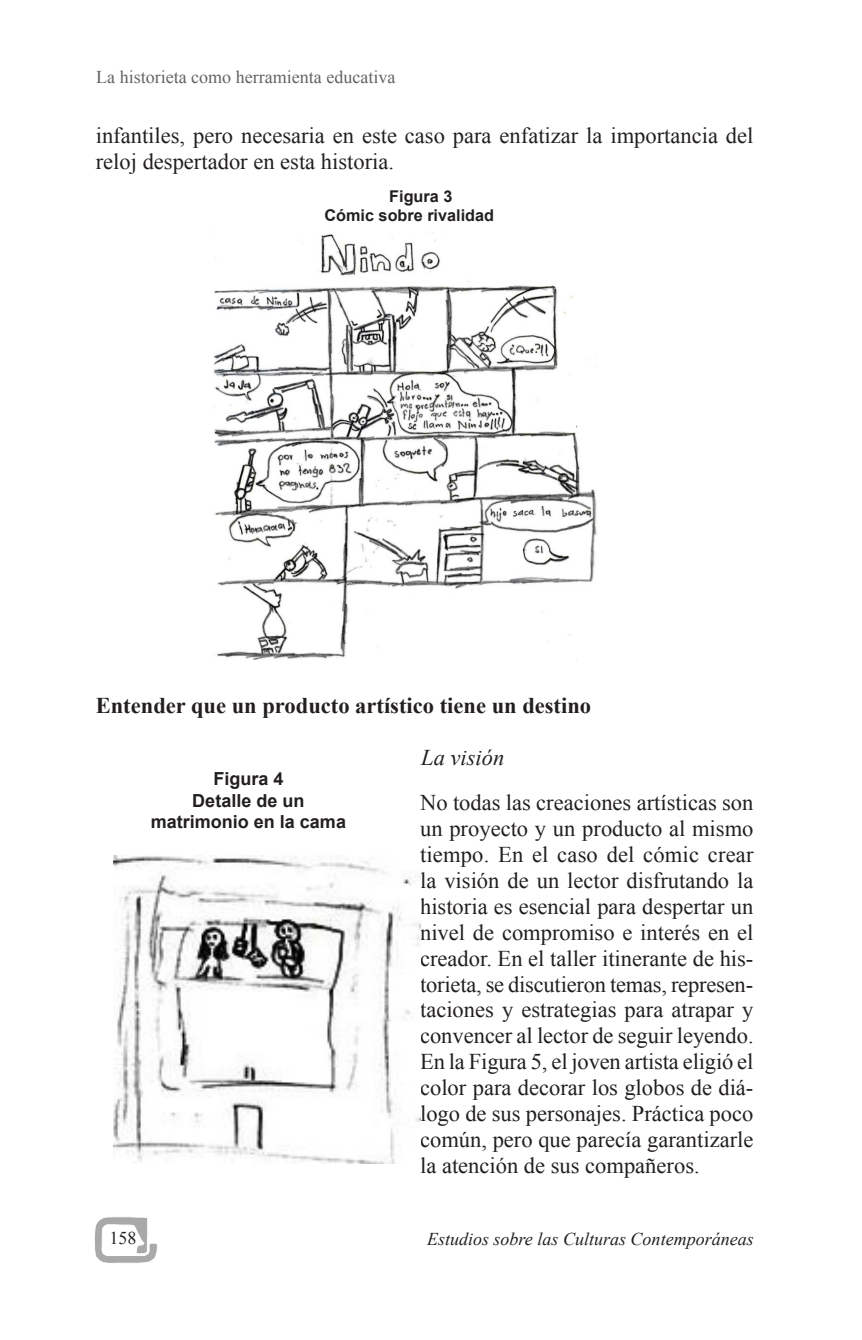
<style>
.page{position:relative;width:862px;height:1340px;background:#fff}
.page>*{position:absolute;margin:0;border:0;box-sizing:border-box;transform-origin:0 0}
.Párrafo_inicial_ID3{font:22.5px/25.9px "Times New Roman";color:#231f20}
.Subtítulo_ESCC_piso{font:700 22.5px "Times New Roman";color:#231f20}
.Subtítulo_ESCC_piso-2{font:italic 22.5px "Times New Roman";color:#231f20}
.t1{font:italic 18px "Times New Roman";color:#231f20}
.t2{font:18px "Times New Roman";color:#636366}
.Títulos_de_Cuadros_y{font:700 18px/21.6px "Arial";color:#231f20;text-align:center}
.t3{font:18px "Times New Roman";color:#231f20}
.Títulos_de_Cuadros_y-2{font:700 16.2px/19.3px "Arial";color:#231f20}
</style>
<div class="page">
<img style="left:213px;top:232px;width:385px;height:429px">
<img style="left:114px;top:855px;width:306px;height:308px">
<svg style="left:94px;top:1217px;width:63px;height:46px"></svg>
<p class="t2" style="left:96px;top:65px;width:300px">La historieta como herramienta educativa</p>
<p class="Párrafo_inicial_ID3" style="left:96px;top:122px;width:658px">infantiles, pero necesaria en este caso para enfatizar la importancia del reloj despertador en esta historia.</p>
<p class="Títulos_de_Cuadros_y-2" style="left:324px;top:187px;width:171px;text-indent:65px">Figura 3<br>Cómic sobre rivalidad</p>
<p class="Subtítulo_ESCC_piso" style="left:96px;top:689px;width:496px">Entender que un producto artístico tiene un destino</p>
<p class="Subtítulo_ESCC_piso-2" style="left:421px;top:742px;width:85px">La visión</p>
<p class="Párrafo_inicial_ID3" style="left:420px;top:789px;width:335px;text-align:justify">No todas las creaciones artísticas son un proyecto y un producto al mismo tiempo. En el caso del cómic crear la visión de un lector disfrutando la historia es esencial para despertar un nivel de compromiso e interés en el creador. En el taller itinerante de his&shy;torieta, se discutieron temas, represen&shy;taciones y estrategias para atrapar y convencer al lector de seguir leyendo.<br>En la Figura 5, el joven artista eligió el color para decorar los globos de diá&shy;logo de sus personajes. Práctica poco común, pero que parecía garantizarle la atención de sus compañeros.</p>
<p class="Títulos_de_Cuadros_y" style="left:151px;top:768px;width:197px">Figura 4<br>Detalle de un matrimonio en la cama</p>
<p class="t3" style="left:109px;top:1225px;width:28px">158</p>
<p class="t1" style="left:427px;top:1226px;width:328px">Estudios sobre las Culturas Contemporáneas</p>
</div>
